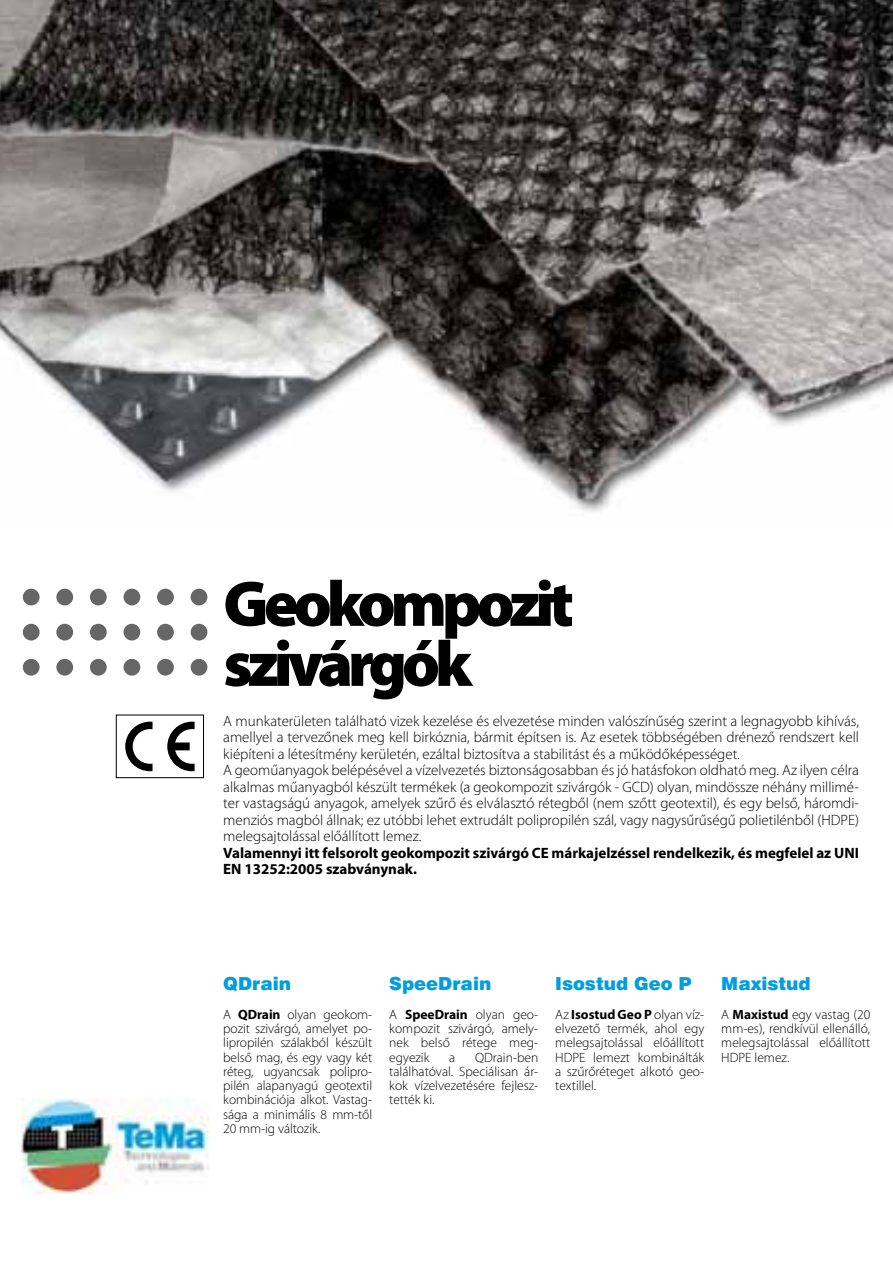
<style>
.page{position:relative;width:893px;height:1263px;background:#fff}
.page>*{position:absolute;margin:0;border:0;box-sizing:border-box;transform-origin:0 0}
.t1{font:900 64.95px/60px "Myriad Pro";letter-spacing:-.08em;color:#000}
.t2{font:900 18px "Swiss 721 BT";color:#009ee0}
.t3{font:300 15px/16.5px "Myriad Pro";color:#000}
.t4{font:700 15px/16.5px "Myriad Pro";color:#000}
.t5{font:300 13.5px/14.2px "Myriad Pro";color:#000;text-align:justify}
.s1{font-weight:700}
</style>
<div class="page">
<img style="left:0;top:0;width:893px;height:512px">
<img style="left:21px;top:1098px;width:187px;height:95px">
<div style="left:23px;top:589px;width:17px;height:16px;background:#666;border-radius:50%"></div>
<div style="left:56px;top:589px;width:17px;height:16px;background:#666;border-radius:50%"></div>
<div style="left:90px;top:589px;width:17px;height:16px;background:#666;border-radius:50%"></div>
<div style="left:123px;top:589px;width:17px;height:16px;background:#666;border-radius:50%"></div>
<div style="left:157px;top:589px;width:17px;height:16px;background:#666;border-radius:50%"></div>
<div style="left:191px;top:589px;width:16px;height:16px;background:#666;border-radius:50%"></div>
<div style="left:23px;top:624px;width:17px;height:16px;background:#666;border-radius:50%"></div>
<div style="left:56px;top:624px;width:17px;height:16px;background:#666;border-radius:50%"></div>
<div style="left:90px;top:624px;width:17px;height:16px;background:#666;border-radius:50%"></div>
<div style="left:123px;top:624px;width:17px;height:16px;background:#666;border-radius:50%"></div>
<div style="left:157px;top:624px;width:17px;height:16px;background:#666;border-radius:50%"></div>
<div style="left:191px;top:624px;width:16px;height:16px;background:#666;border-radius:50%"></div>
<svg style="left:23px;top:659px;width:17px;height:17px"></svg>
<div style="left:56px;top:659px;width:17px;height:17px;background:#666;border-radius:50%"></div>
<div style="left:90px;top:659px;width:17px;height:17px;background:#666;border-radius:50%"></div>
<svg style="left:123px;top:659px;width:17px;height:17px"></svg>
<svg style="left:157px;top:659px;width:17px;height:17px"></svg>
<div style="left:191px;top:659px;width:16px;height:17px;background:#666;border-radius:50%"></div>
<div style="left:116px;top:714px;width:88px;height:64px;border:1px solid #000"></div>
<svg style="left:125px;top:722px;width:28px;height:49px"></svg>
<svg style="left:167px;top:722px;width:28px;height:49px"></svg>
<h1 class="t1" style="left:223px;top:571px;width:352px">Geokompozit szivárgók</h1>
<p class="t3" style="left:223px;top:712px;width:637px">A munkaterületen található vizek kezelése és elvezetése minden valószínűség szerint a legnagyobb kihívás, amellyel a tervezőnek meg kell birkóznia, bármit építsen is. Az esetek többségében drénező rendszert kell kiépíteni a létesítmény kerületén, ezáltal biztosítva a stabilitást és a működőképességet.<br>A geoműanyagok belépésével a vízelvezetés biztonságosabban és jó hatásfokon oldható meg. Az ilyen célra alkalmas műanyagból készült termékek (a geokompozit szivárgók - GCD) olyan, mindössze néhány millimé&shy;ter vastagságú anyagok, amelyek szűrő és elválasztó rétegből (nem szőtt geotextil), és egy belső, háromdi&shy;menziós magból állnak; ez utóbbi lehet extrudált polipropilén szál, vagy nagysűrűségű polietilénből (HDPE) melegsajtolással előállított lemez.</p>
<p class="t4" style="left:223px;top:844px;width:637px">Valamennyi itt felsorolt geokompozit szivárgó CE márkajelzéssel rendelkezik, és megfelel az UNI<br>EN 13252:2005 szabványnak.</p>
<p class="t2" style="left:223px;top:973px;width:69px">QDrain</p>
<p class="t5" style="left:223px;top:1007px;width:151px">A <span class="s1">QDrain</span> olyan geokom&shy;pozit szivárgó, amelyet po&shy;lipropilén szálakból készült belső mag, és egy vagy két réteg, ugyancsak polipro&shy;pilén alapanyagú geotextil kombinációja alkot. Vastag&shy;sága a minimális 8 mm-től 20 mm-ig változik.</p>
<p class="t2" style="left:389px;top:973px;width:104px">SpeeDrain</p>
<p class="t5" style="left:389px;top:1007px;width:150px">A <span class="s1">SpeeDrain</span> olyan geo&shy;kompozit szivárgó, amely&shy;nek belső rétege meg&shy;egyezik</p>
<p class="t5" style="left:389px;top:1050px;width:150px;text-indent:86px">QDrain-ben találhatóval. Speciálisan ár&shy;kok vízelvezetésére fejlesz&shy;tették ki.</p>
<p class="t5" style="left:449px;top:1050px;width:8px">a</p>
<p class="t2" style="left:555px;top:973px;width:138px">Isostud Geo P</p>
<p class="t5" style="left:555px;top:1007px;width:151px">Az <span class="s1">Isostud Geo P</span> olyan víz&shy;elvezető termék, ahol egy melegsajtolással előállított HDPE lemezt kombinálták a szűrőréteget alkotó geo&shy;textillel.</p>
<p class="t2" style="left:721px;top:973px;width:91px">Maxistud</p>
<p class="t5" style="left:721px;top:1007px;width:150px">A <span class="s1">Maxistud</span> egy vastag (20 mm-es), rendkívül ellenálló, melegsajtolással előállított HDPE lemez.</p>
</div>
